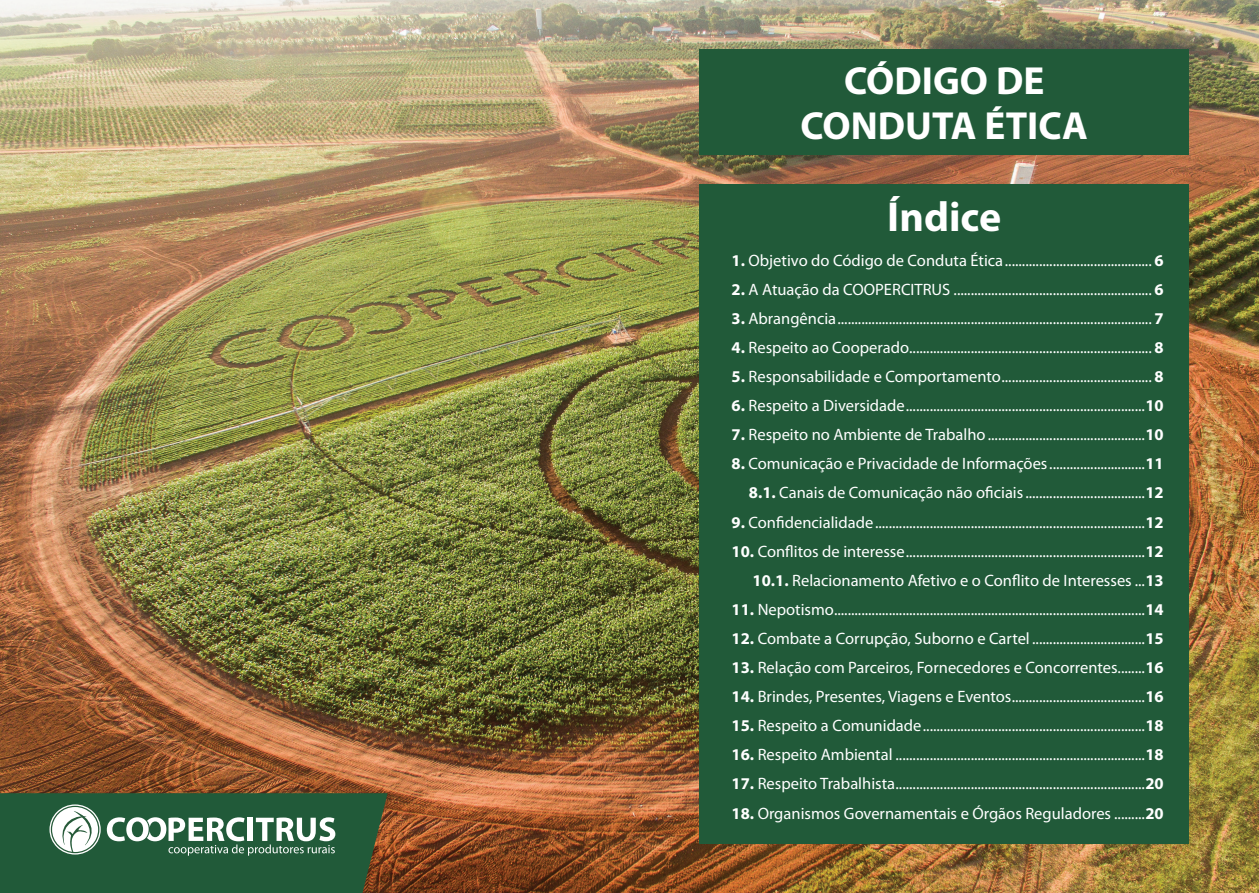
<style>
.page{position:relative;width:1259px;height:893px;background:#fff}
.page>*{position:absolute;margin:0;border:0;box-sizing:border-box;transform-origin:0 0}
.t1{font:700 42px "Myriad Pro";color:#fff}
.t2{font:700 39.3px "Myriad Pro";color:#fff}
.t3{font:16.5px "Myriad Pro";color:#fff}
.s1{font-weight:700}
</style>
<div class="page">
<img style="left:0;top:0;width:1259px;height:893px">
<svg style="left:1212px;top:857px;width:47px;height:15px"></svg>
<div style="left:1191px;top:853px;width:22px;height:21px;border:4px solid #fff;border-radius:50%"></div>
<svg style="left:1193px;top:855px;width:19px;height:19px"></svg>
<svg style="left:0;top:0;width:199px;height:29px"></svg>
<img style="left:1059px;top:0;width:200px;height:29px">
<svg style="left:0;top:793px;width:387px;height:100px;background:#406f52"></svg>
<div style="left:699px;top:184px;width:489px;height:660px;background:#215a39"></div>
<div style="left:699px;top:49px;width:489px;height:105px;background:#215a39"></div>
<p class="t2" style="left:844px;top:55px;width:202px">CÓDIGO DE</p>
<p class="t2" style="left:800px;top:100px;width:289px">CONDUTA ÉTICA</p>
<p class="t1" style="left:887px;top:190px;width:115px">Índice</p>
<p class="t3" style="left:731px;top:250px;width:434px"><span class="s1">1.</span> Objetivo do Código de Conduta Ética........................................... <span class="s1">6</span></p>
<p class="t3" style="left:731px;top:279px;width:434px"><span class="s1">2.</span> A Atuação da COOPERCITRUS .......................................................... <span class="s1">6</span></p>
<p class="t3" style="left:731px;top:308px;width:434px"><span class="s1">3.</span> Abrangência............................................................................................ <span class="s1">7</span></p>
<p class="t3" style="left:731px;top:337px;width:434px"><span class="s1">4.</span> Respeito ao Cooperado....................................................................... <span class="s1">8</span></p>
<p class="t3" style="left:731px;top:366px;width:434px"><span class="s1">5.</span> Responsabilidade e Comportamento............................................ <span class="s1">8</span></p>
<p class="t3" style="left:731px;top:395px;width:434px"><span class="s1">6.</span> Respeito a Diversidade......................................................................<span class="s1">10</span></p>
<p class="t3" style="left:731px;top:425px;width:434px"><span class="s1">7.</span> Respeito no Ambiente de Trabalho..............................................<span class="s1">10</span></p>
<p class="t3" style="left:731px;top:454px;width:434px"><span class="s1">8.</span> Comunicação e Privacidade de Informações............................<span class="s1">11</span></p>
<p class="t3" style="left:749px;top:483px;width:416px"><span class="s1">8.1.</span> Canais de Comunicação não oficiais...................................<span class="s1">12</span></p>
<p class="t3" style="left:731px;top:512px;width:434px"><span class="s1">9.</span> Confidencialidade...............................................................................<span class="s1">12</span></p>
<p class="t3" style="left:731px;top:541px;width:434px"><span class="s1">10.</span> Conflitos de interesse......................................................................<span class="s1">12</span></p>
<p class="t3" style="left:752px;top:570px;width:413px"><span class="s1">10.1.</span> Relacionamento Afetivo e o Conflito de Interesses ...<span class="s1">13</span></p>
<p class="t3" style="left:731px;top:599px;width:434px"><span class="s1">11.</span> Nepotismo...........................................................................................<span class="s1">14</span></p>
<p class="t3" style="left:731px;top:628px;width:434px"><span class="s1">12.</span> Combate a Corrupção, Suborno e Cartel .................................<span class="s1">15</span></p>
<p class="t3" style="left:731px;top:657px;width:434px"><span class="s1">13.</span> Relação com Parceiros, Fornecedores e Concorrentes........<span class="s1">16</span></p>
<p class="t3" style="left:731px;top:686px;width:434px"><span class="s1">14.</span> Brindes, Presentes, Viagens e Eventos.......................................<span class="s1">16</span></p>
<p class="t3" style="left:731px;top:716px;width:434px"><span class="s1">15.</span> Respeito a Comunidade.................................................................<span class="s1">18</span></p>
<p class="t3" style="left:731px;top:745px;width:434px"><span class="s1">16.</span> Respeito Ambiental .........................................................................<span class="s1">18</span></p>
<p class="t3" style="left:731px;top:774px;width:434px"><span class="s1">17.</span> Respeito Trabalhista.........................................................................<span class="s1">20</span></p>
<p class="t3" style="left:731px;top:803px;width:434px"><span class="s1">18.</span> Organismos Governamentais e Órgãos Reguladores .........<span class="s1">20</span></p>
</div>
